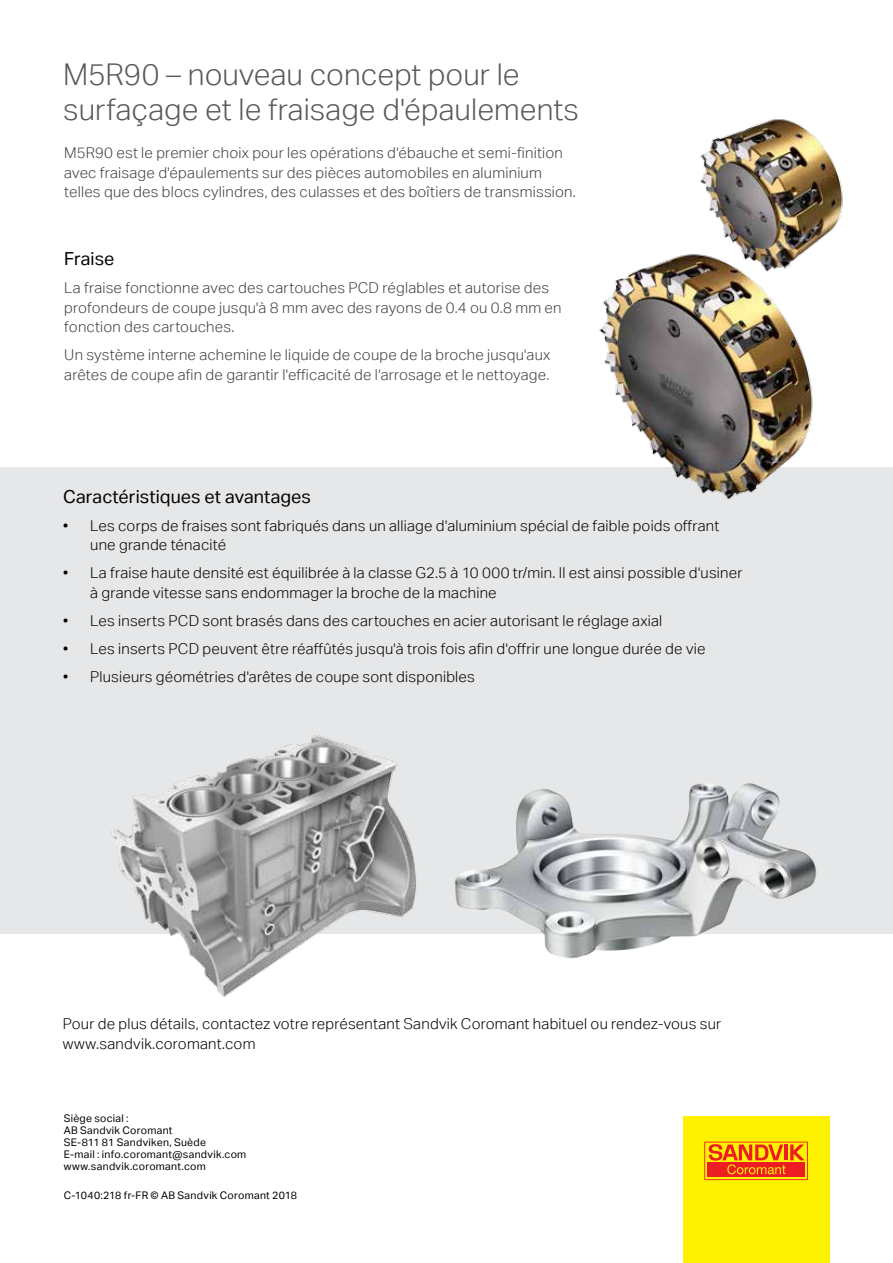
<style>
.page{position:relative;width:893px;height:1263px;background:#fff}
.page>*{position:absolute;margin:0;border:0;box-sizing:border-box;transform-origin:0 0}
.t1{font:300 30px/34.5px "Aktiv Grotesk";color:#58595b}
.t2{font:18px "Aktiv Grotesk";letter-spacing:.005em;color:#000}
.t3{font:300 15px/19.5px "Aktiv Grotesk";letter-spacing:.015em;color:#000}
.t4{font:300 15px/19.5px "Aktiv Grotesk";letter-spacing:.015em;color:#414042}
.t5{font:10.5px/12px "Aktiv Grotesk";letter-spacing:.03em;color:#000}
</style>
<div class="page">
<div style="left:0;top:468px;width:893px;height:466px;background:#e6e7e8"></div>
<div style="left:683px;top:1117px;width:146px;height:146px;background:#fff200"></div>
<svg style="left:704px;top:1141px;width:104px;height:39px"></svg>
<img style="left:111px;top:734px;width:306px;height:263px">
<img style="left:455px;top:783px;width:362px;height:176px">
<img style="left:580px;top:254px;width:251px;height:246px">
<img style="left:693px;top:119px;width:150px;height:154px">
<h1 class="t1" style="left:63px;top:57px;width:517px">M5R90 – nouveau concept pour le surfaçage et le fraisage d'épaulements</h1>
<p class="t4" style="left:64px;top:143px;width:513px">M5R90 est le premier choix pour les opérations d'ébauche et semi-finition avec fraisage d'épaulements sur des pièces automobiles en aluminium telles que des blocs cylindres, des culasses et des boîtiers de transmission.</p>
<p class="t2" style="left:64px;top:248px;width:52px">Fraise</p>
<p class="t4" style="left:64px;top:278px;width:499px">La fraise fonctionne avec des cartouches PCD réglables et autorise des profondeurs de coupe jusqu'à 8 mm avec des rayons de 0.4 ou 0.8 mm en fonction des cartouches.</p>
<p class="t4" style="left:64px;top:345px;width:488px">Un système interne achemine le liquide de coupe de la broche jusqu'aux arêtes de coupe afin de garantir l'efficacité de l'arrosage et le nettoyage.</p>
<p class="t2" style="left:63px;top:486px;width:249px">Caractéristiques et avantages</p>
<p class="t3" style="left:90px;top:516px;width:631px;text-indent:-27px">• Les corps de fraises sont fabriqués dans un alliage d'aluminium spécial de faible poids offrant une grande ténacité</p>
<p class="t3" style="left:90px;top:563px;width:654px;text-indent:-27px">• La fraise haute densité est équilibrée à la classe G2.5 à 10 000 tr/min. Il est ainsi possible d'usiner à grande vitesse sans endommager la broche de la machine</p>
<p class="t3" style="left:63px;top:611px;width:601px">• Les inserts PCD sont brasés dans des cartouches en acier autorisant le réglage axial</p>
<p class="t3" style="left:63px;top:639px;width:644px">• Les inserts PCD peuvent être réaffûtés jusqu'à trois fois afin d'offrir une longue durée de vie</p>
<p class="t3" style="left:63px;top:667px;width:413px">• Plusieurs géométries d'arêtes de coupe sont disponibles</p>
<p class="t3" style="left:63px;top:1014px;width:660px">Pour de plus détails, contactez votre représentant Sandvik Coromant habituel ou rendez-vous sur www.sandvik.coromant.com</p>
<p class="t5" style="left:64px;top:1112px;width:184px">Siège social :<br>AB Sandvik Coromant<br>SE-811 81 Sandviken, Suède<br>E-mail : info.coromant@sandvik.com www.sandvik.coromant.com</p>
<p class="t5" style="left:64px;top:1189px;width:235px">C-1040:218 fr-FR © AB Sandvik Coromant 2018</p>
</div>
